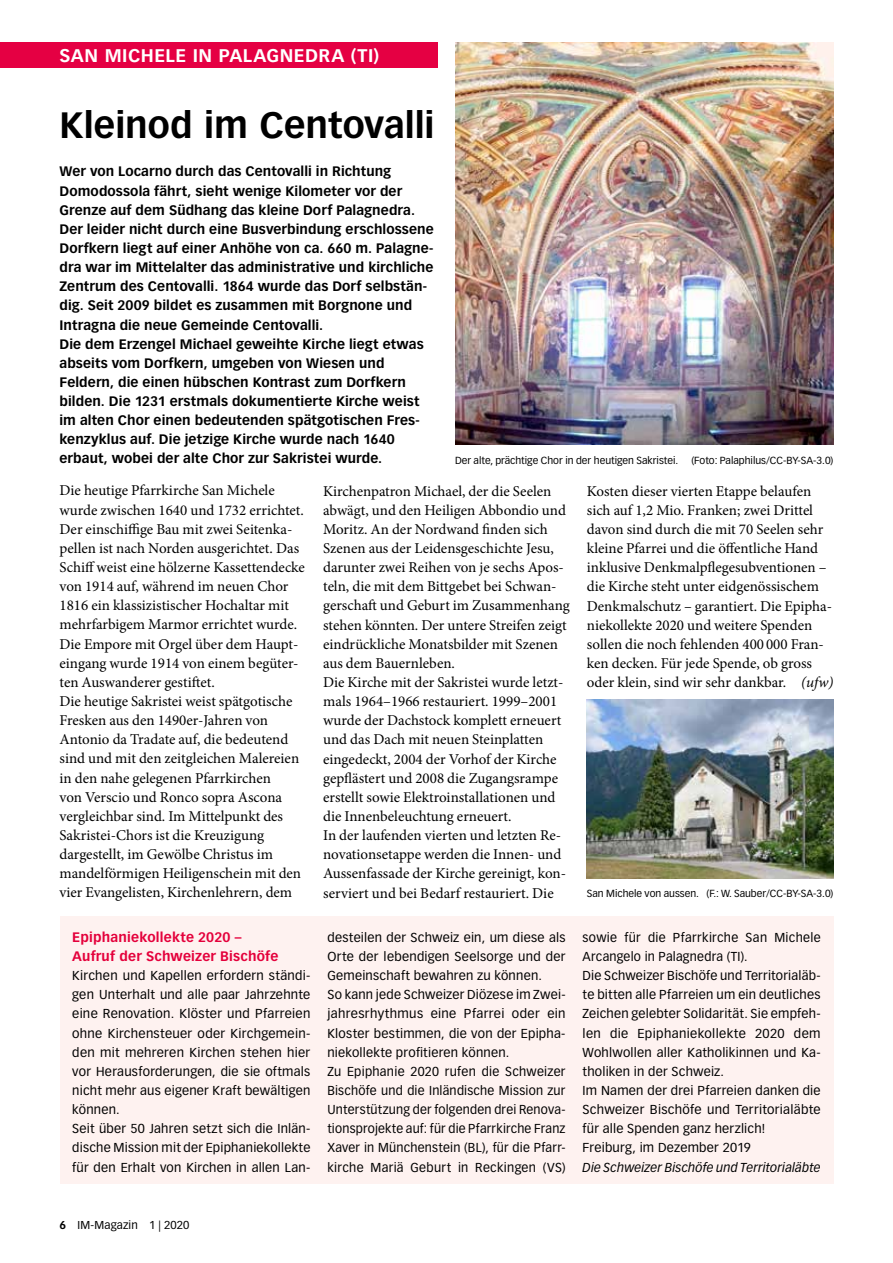
<style>
.page{position:relative;width:893px;height:1263px;background:#fff}
.page>*{position:absolute;margin:0;border:0;box-sizing:border-box;transform-origin:0 0}
.t1{font:700 36px "Vectora LT Pro";color:#000}
.t2{font:700 18px "Vectora LT Pro";letter-spacing:.03em;color:#fff}
.t3{font:15px/19.2px "Minion Pro";color:#000}
.t4{font:700 13.5px/19.2px "Vectora LT Pro";letter-spacing:.005em;color:#000}
.t5{font:700 13.5px/19.2px "Vectora LT Pro";letter-spacing:.015em;color:#e4003b}
.t6{font:12.75px/19.2px "Vectora LT Pro";letter-spacing:.02em;color:#000}
.t7{font:italic 12.75px "Vectora LT Pro";letter-spacing:.015em;color:#000}
.t8{font:11.25px "Vectora LT Pro";letter-spacing:.01em;color:#000}
.t9{font:10.2px "Vectora LT Pro";color:#000}
.s1{font-style:italic}
.s2{font-weight:700}
</style>
<div class="page">
<div style="left:0;top:43px;width:438px;height:25px;background:#e50043"></div>
<img style="left:455px;top:43px;width:378px;height:401px">
<div style="left:60px;top:916px;width:773px;height:268px;background:#fef2f0"></div>
<img style="left:587px;top:699px;width:246px;height:179px">
<p class="t2" style="left:60px;top:44px;width:321px">SAN MICHELE IN PALAGNEDRA (TI)</p>
<h1 class="t1" style="left:60px;top:103px;width:377px">Kleinod im Centovalli</h1>
<p class="t4" style="left:60px;top:162px;width:376px">Wer von Locarno durch das Centovalli in Richtung Domodossola fährt, sieht wenige Kilometer vor der Grenze auf dem Südhang das kleine Dorf Palagnedra.<br>Der leider nicht durch eine Busverbindung erschlossene Dorfkern liegt auf einer Anhöhe von ca. 660 m. Palagne&shy;dra war im Mittelalter das administrative und kirchliche Zentrum des Centovalli. 1864 wurde das Dorf selbstän&shy;dig. Seit 2009 bildet es zusammen mit Borgnone und Intragna die neue Gemeinde Centovalli.<br>Die dem Erzengel Michael geweihte Kirche liegt etwas abseits vom Dorfkern, umgeben von Wiesen und Feldern, die einen hübschen Kontrast zum Dorfkern bilden. Die 1231 erstmals dokumentierte Kirche weist im alten Chor einen bedeutenden spätgotischen Fres&shy;kenzyklus auf. Die jetzige Kirche wurde nach 1640 erbaut, wobei der alte Chor zur Sakristei wurde.</p>
<p class="t9" style="left:455px;top:454px;width:225px">Der alte, prächtige Chor in der heutigen Sakristei.</p>
<p class="t9" style="left:691px;top:454px;width:144px">(Foto: Palaphilus/CC-BY-SA-3.0)</p>
<p class="t3" style="left:60px;top:481px;width:247px">Die heutige Pfarrkirche San Michele wurde zwischen 1640 und 1732 errichtet.<br>Der einschiffige Bau mit zwei Seitenka&shy;pellen ist nach Norden ausgerichtet. Das Schiff weist eine hölzerne Kassettendecke von 1914 auf, während im neuen Chor 1816 ein klassizistischer Hochaltar mit mehrfarbigem Marmor errichtet wurde.<br>Die Empore mit Orgel über dem Haupt&shy;eingang wurde 1914 von einem begüter&shy;ten Auswanderer gestiftet.<br>Die heutige Sakristei weist spätgotische Fresken aus den 1490er-Jahren von Antonio da Tradate auf, die bedeutend sind und mit den zeitgleichen Malereien in den nahe gelegenen Pfarrkirchen<br>von Verscio und Ronco sopra Ascona vergleichbar sind. Im Mittelpunkt des Sakristei-Chors ist die Kreuzigung dargestellt, im Gewölbe Christus im mandelförmigen Heiligenschein mit den vier Evangelisten, Kirchenlehrern, dem</p>
<p class="t3" style="left:323px;top:481px;width:248px">Kirchenpatron Michael, der die Seelen abwägt, und den Heiligen Abbondio und Moritz. An der Nordwand finden sich Szenen aus der Leidensgeschichte Jesu, darunter zwei Reihen von je sechs Apos&shy;teln, die mit dem Bittgebet bei Schwan&shy;gerschaft und Geburt im Zusammenhang stehen könnten. Der untere Streifen zeigt eindrückliche Monatsbilder mit Szenen aus dem Bauernleben.<br>Die Kirche mit der Sakristei wurde letzt&shy;mals 1964–1966 restauriert. 1999–2001 wurde der Dachstock komplett erneuert und das Dach mit neuen Steinplatten eingedeckt, 2004 der Vorhof der Kirche gepflästert und 2008 die Zugangsrampe erstellt sowie Elektroinstallationen und die Innenbeleuchtung erneuert.<br>In der laufenden vierten und letzten Re&shy;novationsetappe werden die Innen- und Aussenfassade der Kirche gereinigt, kon&shy;serviert und bei Bedarf restauriert. Die</p>
<p class="t3" style="left:587px;top:481px;width:248px">Kosten dieser vierten Etappe belaufen sich auf 1,2 Mio. Franken; zwei Drittel davon sind durch die mit 70 Seelen sehr kleine Pfarrei und die öffentliche Hand inklusive Denkmalpflegesubventionen – die Kirche steht unter eidgenössischem Denkmalschutz – garantiert. Die Epipha&shy;niekollekte 2020 und weitere Spenden sollen die noch fehlenden 400 000 Fran&shy;ken decken. Für jede Spende, ob gross oder klein, sind wir sehr dankbar. <span class="s1">(ufw)</span></p>
<p class="t9" style="left:587px;top:887px;width:248px">San Michele von aussen. (F.: W. Sauber/CC-BY-SA-3.0)</p>
<p class="t5" style="left:72px;top:927px;width:208px">Epiphaniekollekte 2020 –<br>Aufruf der Schweizer Bischöfe</p>
<p class="t6" style="left:72px;top:966px;width:240px">Kirchen und Kapellen erfordern ständi&shy;gen Unterhalt und alle paar Jahrzehnte eine Renovation. Klöster und Pfarreien ohne Kirchensteuer oder Kirchgemein&shy;den mit mehreren Kirchen stehen hier vor Herausforderungen, die sie oftmals nicht mehr aus eigener Kraft bewältigen können.<br>Seit über 50 Jahren setzt sich die Inlän&shy;dische Mission mit der Epiphaniekollekte für den Erhalt von Kirchen in allen Lan-</p>
<p class="t6" style="left:327px;top:928px;width:240px">desteilen der Schweiz ein, um diese als Orte der lebendigen Seelsorge und der Gemeinschaft bewahren zu können.<br>So kann jede Schweizer Diözese im Zwei&shy;jahresrhythmus eine Pfarrei oder ein Kloster bestimmen, die von der Epipha&shy;niekollekte profitieren können.<br>Zu Epiphanie 2020 rufen die Schweizer Bischöfe und die Inländische Mission zur Unterstützung der folgenden drei Renova&shy;tionsprojekte auf: für die Pfarrkirche Franz Xaver in Münchenstein (BL), für die Pfarr&shy;kirche Mariä Geburt in Reckingen (VS)</p>
<p class="t6" style="left:583px;top:928px;width:240px">sowie für die Pfarrkirche San Michele Arcangelo in Palagnedra (TI).<br>Die Schweizer Bischöfe und Territorialäb&shy;te bitten alle Pfarreien um ein deutliches Zeichen gelebter Solidarität. Sie empfeh&shy;len die Epiphaniekollekte 2020 dem Wohlwollen aller Katholikinnen und Ka&shy;tholiken in der Schweiz.<br>Im Namen der drei Pfarreien danken die Schweizer Bischöfe und Territorialäbte für alle Spenden ganz herzlich!<br>Freiburg, im Dezember 2019</p>
<p class="t7" style="left:583px;top:1159px;width:240px">Die Schweizer Bischöfe und Territorialäbte</p>
<p class="t8" style="left:60px;top:1218px;width:131px"><span class="s2">6</span> IM-Magazin 1 | 2020</p>
</div>
